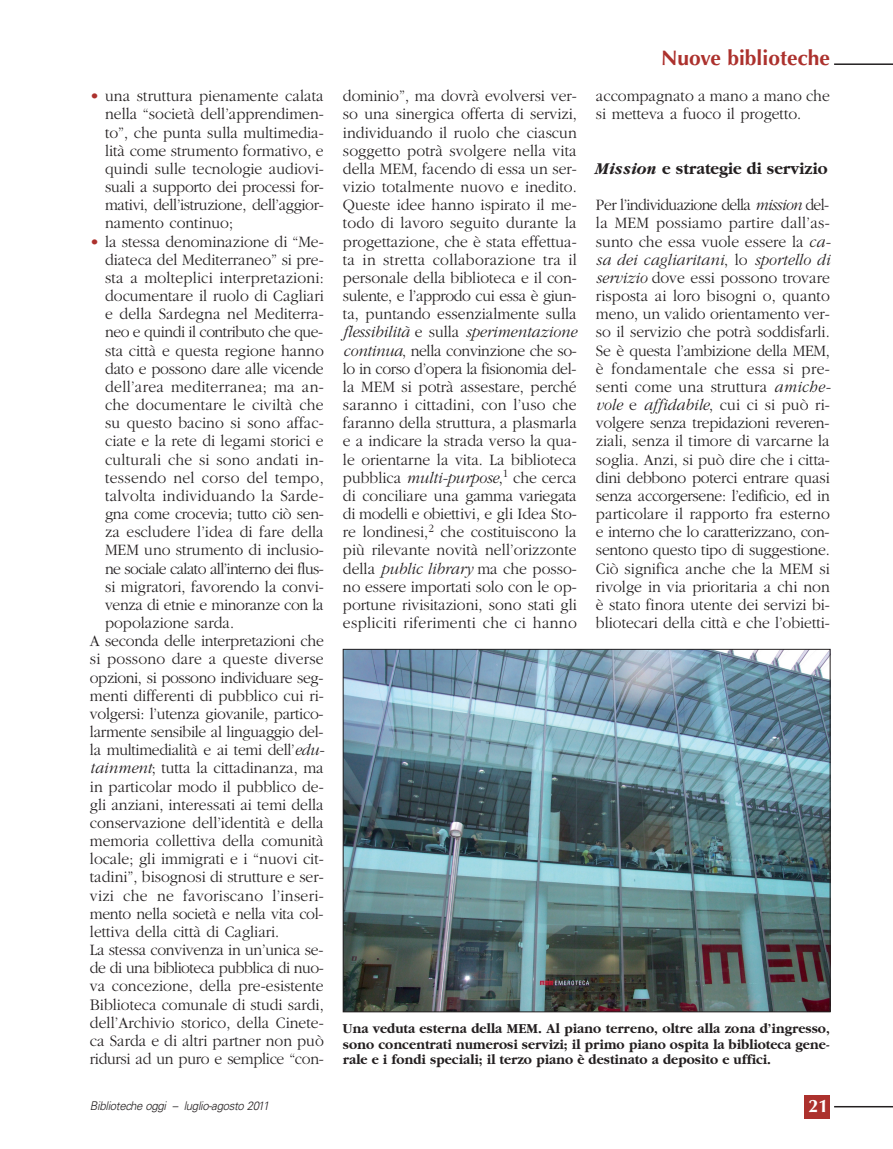
<style>
.page{position:relative;width:893px;height:1149px;background:#fff}
.page>*{position:absolute;margin:0;border:0;box-sizing:border-box;transform-origin:0 0}
.t1{font:700 21px "Optima";color:#ac312d}
.t2{font:700 18px "Optima";color:#fff}
.t3{font:700 17.25px "Garamond";color:#231f20;scale:.95 1}
.t4{font:300 16.5px/18.1px "Garamond";color:#231f20;text-align:justify;scale:.95 1}
.t5{font:300 16.5px "Garamond";letter-spacing:-.02em;color:#231f20;scale:.95 1}
.t6{font:300 16.5px "Garamond";letter-spacing:.02em;color:#231f20;scale:.95 1}
.t7{font:300 16.5px "Garamond";letter-spacing:-.03em;color:#231f20;scale:.95 1}
.t8{font:300 16.5px "Garamond";letter-spacing:-.04em;color:#231f20;scale:.95 1}
.t9{font:300 16.5px "Garamond";letter-spacing:-.025em;color:#231f20;scale:.95 1}
.t10{font:700 14.25px/15.8px "Garamond";color:#231f20;text-align:justify;scale:.95 1}
.t11{font:italic 300 12px "Univers";letter-spacing:-.03em;color:#231f20;scale:.95 1}
.s1{color:#ac312d}
.s2{font-style:italic}
</style>
<div class="page">
<div style="left:804px;top:1094px;width:26px;height:23px;background:#ac312d"></div>
<hr style="left:834px;top:1105px;width:59px;height:2px;background:#231f20">
<hr style="left:834px;top:63px;width:59px;height:2px;background:#231f20">
<img style="left:345px;top:651px;width:483px;height:358px">
<p class="t4" style="left:105px;top:88px;width:232px;text-indent:-15px"><span class="s1">•</span> una struttura pienamente calata nella “società dell’apprendimen&shy;to”, che punta sulla multimedia&shy;lità come strumento formativo, e quindi sulle tecnologie audiovi&shy;suali a supporto dei processi for&shy;mativi, dell’istruzione, dell’aggior&shy;namento continuo;</p>
<p class="t4" style="left:90px;top:233px;width:248px"><span class="s1">•</span> la stessa denominazione di “Me-</p>
<p class="t4" style="left:105px;top:252px;width:232px">diateca del Mediterraneo” si pre-</p>
<p class="t4" style="left:105px;top:270px;width:232px">sta a molteplici interpretazioni:</p>
<p class="t4" style="left:105px;top:288px;width:232px">documentare il ruolo di Cagliari</p>
<p class="t4" style="left:105px;top:306px;width:232px">e della Sardegna nel Mediterra-</p>
<p class="t7" style="left:105px;top:325px;width:231px">neo e quindi il contributo che que-</p>
<p class="t4" style="left:105px;top:342px;width:232px">sta città e questa regione hanno</p>
<p class="t4" style="left:105px;top:360px;width:232px">dato e possono dare alle vicende</p>
<p class="t6" style="left:105px;top:380px;width:232px">dell’area mediterranea; ma an-</p>
<p class="t4" style="left:105px;top:397px;width:232px">che documentare le civiltà che</p>
<p class="t4" style="left:105px;top:415px;width:232px">su questo bacino si sono affac-</p>
<p class="t4" style="left:105px;top:433px;width:232px">ciate e la rete di legami storici e</p>
<p class="t4" style="left:105px;top:451px;width:232px">culturali che si sono andati in-</p>
<p class="t6" style="left:105px;top:471px;width:232px">tessendo nel corso del tempo,</p>
<p class="t6" style="left:105px;top:489px;width:232px">talvolta individuando la Sarde-</p>
<p class="t5" style="left:105px;top:507px;width:232px">gna come crocevia; tutto ciò sen-</p>
<p class="t4" style="left:105px;top:524px;width:232px">za escludere l’idea di fare della</p>
<p class="t4" style="left:105px;top:542px;width:232px">MEM uno strumento di inclusio-</p>
<p class="t8" style="left:105px;top:561px;width:232px">ne sociale calato all’interno dei flus-</p>
<p class="t4" style="left:105px;top:578px;width:232px">si migratori, favorendo la convi-</p>
<p class="t5" style="left:105px;top:598px;width:232px">venza di etnie e minoranze con la</p>
<p class="t4" style="left:105px;top:615px;width:137px">popolazione sarda.</p>
<p class="t4" style="left:90px;top:633px;width:248px">A seconda delle interpretazioni che</p>
<p class="t4" style="left:90px;top:651px;width:248px">si possono dare a queste diverse</p>
<p class="t9" style="left:90px;top:670px;width:247px">opzioni, si possono individuare seg-</p>
<p class="t4" style="left:90px;top:687px;width:248px">menti differenti di pubblico cui ri-</p>
<p class="t4" style="left:90px;top:705px;width:247px">volgersi: l’utenza giovanile, partico-</p>
<p class="t5" style="left:90px;top:725px;width:247px">larmente sensibile al linguaggio del-</p>
<p class="t5" style="left:90px;top:743px;width:247px">la multimedialità e ai temi dell’<span class="s2">edu-</span></p>
<p class="t4" style="left:90px;top:760px;width:248px"><span class="s2">tainment</span>; tutta la cittadinanza, ma</p>
<p class="t4" style="left:90px;top:778px;width:248px">in particolar modo il pubblico de-</p>
<p class="t4" style="left:90px;top:796px;width:248px">gli anziani, interessati ai temi della</p>
<p class="t4" style="left:90px;top:814px;width:248px">conservazione dell’identità e della</p>
<p class="t4" style="left:90px;top:832px;width:248px">memoria collettiva della comunità</p>
<p class="t4" style="left:90px;top:850px;width:248px">locale; gli immigrati e i “nuovi cit-</p>
<p class="t4" style="left:90px;top:869px;width:248px">tadini”, bisognosi di strutture e ser-</p>
<p class="t6" style="left:90px;top:888px;width:248px">vizi che ne favoriscano l’inseri-</p>
<p class="t5" style="left:90px;top:906px;width:247px">mento nella società e nella vita col-</p>
<p class="t4" style="left:90px;top:923px;width:201px">lettiva della città di Cagliari.</p>
<p class="t4" style="left:90px;top:941px;width:247px">La stessa convivenza in un’unica se-</p>
<p class="t7" style="left:90px;top:961px;width:248px">de di una biblioteca pubblica di nuo-</p>
<p class="t4" style="left:90px;top:978px;width:248px">va concezione, della pre-esistente</p>
<p class="t4" style="left:90px;top:996px;width:248px">Biblioteca comunale di studi sardi,</p>
<p class="t4" style="left:90px;top:1014px;width:248px">dell’Archivio storico, della Cinete-</p>
<p class="t4" style="left:90px;top:1032px;width:248px">ca Sarda e di altri partner non può</p>
<p class="t5" style="left:90px;top:1051px;width:248px">ridursi ad un puro e semplice “con-</p>
<p class="t11" style="left:90px;top:1101px;width:190px">Biblioteche oggi – luglio-agosto 2011</p>
<p class="t1" style="left:661px;top:49px;width:170px">Nuove biblioteche</p>
<p class="t4" style="left:343px;top:88px;width:248px">dominio”, ma dovrà evolversi ver&shy;so una sinergica offerta di servizi, individuando il ruolo che ciascun soggetto potrà svolgere nella vita della MEM, facendo di essa un ser&shy;vizio totalmente nuovo e inedito.<br>Queste idee hanno ispirato il me&shy;todo di lavoro seguito durante la progettazione, che è stata effettua&shy;ta in stretta collaborazione tra il personale della biblioteca e il con&shy;sulente, e l’approdo cui essa è giun&shy;ta, puntando essenzialmente sulla <span class="s2">flessibilità</span> e sulla <span class="s2">sperimentazione continua</span>, nella convinzione che so&shy;lo in corso d’opera la fisionomia del&shy;la MEM si potrà assestare, perché saranno i cittadini, con l’uso che faranno della struttura, a plasmarla e a indicare la strada verso la qua&shy;le orientarne la vita. La biblioteca pubblica <span class="s2">multi-purpose</span>,<sup>1</sup> che cerca di conciliare una gamma variegata di modelli e obiettivi, e gli Idea Sto&shy;re londinesi,<sup>2</sup> che costituiscono la più rilevante novità nell’orizzonte della <span class="s2">public library</span> ma che posso&shy;no essere importati solo con le op&shy;portune rivisitazioni, sono stati gli espliciti riferimenti che ci hanno</p>
<p class="t4" style="left:596px;top:88px;width:248px">accompagnato a mano a mano che si metteva a fuoco il progetto.</p>
<p class="t3" style="left:596px;top:162px;width:245px"><span class="s2">Mission</span> e strategie di servizio</p>
<p class="t4" style="left:596px;top:197px;width:248px">Per l’individuazione della <span class="s2">mission</span> del&shy;la MEM possiamo partire dall’as&shy;sunto che essa vuole essere la <span class="s2">ca&shy;sa dei cagliaritani</span>, lo <span class="s2">sportello di servizio</span> dove essi possono trovare risposta ai loro bisogni o, quanto meno, un valido orientamento ver&shy;so il servizio che potrà soddisfarli.<br>Se è questa l’ambizione della MEM, è fondamentale che essa si pre&shy;senti come una struttura <span class="s2">amiche&shy;vole</span> e <span class="s2">affidabile</span>, cui ci si può ri&shy;volgere senza trepidazioni reveren&shy;ziali, senza il timore di varcarne la soglia. Anzi, si può dire che i citta&shy;dini debbono poterci entrare quasi senza accorgersene: l’edificio, ed in particolare il rapporto fra esterno e interno che lo caratterizzano, con&shy;sentono questo tipo di suggestione.<br>Ciò significa anche che la MEM si rivolge in via prioritaria a chi non è stato finora utente dei servizi bi&shy;bliotecari della città e che l’obietti-</p>
<p class="t10" style="left:343px;top:1021px;width:514px">Una veduta esterna della MEM. Al piano terreno, oltre alla zona d’ingresso, sono concentrati numerosi servizi; il primo piano ospita la biblioteca gene&shy;rale e i fondi speciali; il terzo piano è destinato a deposito e uffici.</p>
<p class="t2" style="left:808px;top:1097px;width:22px">21</p>
</div>
